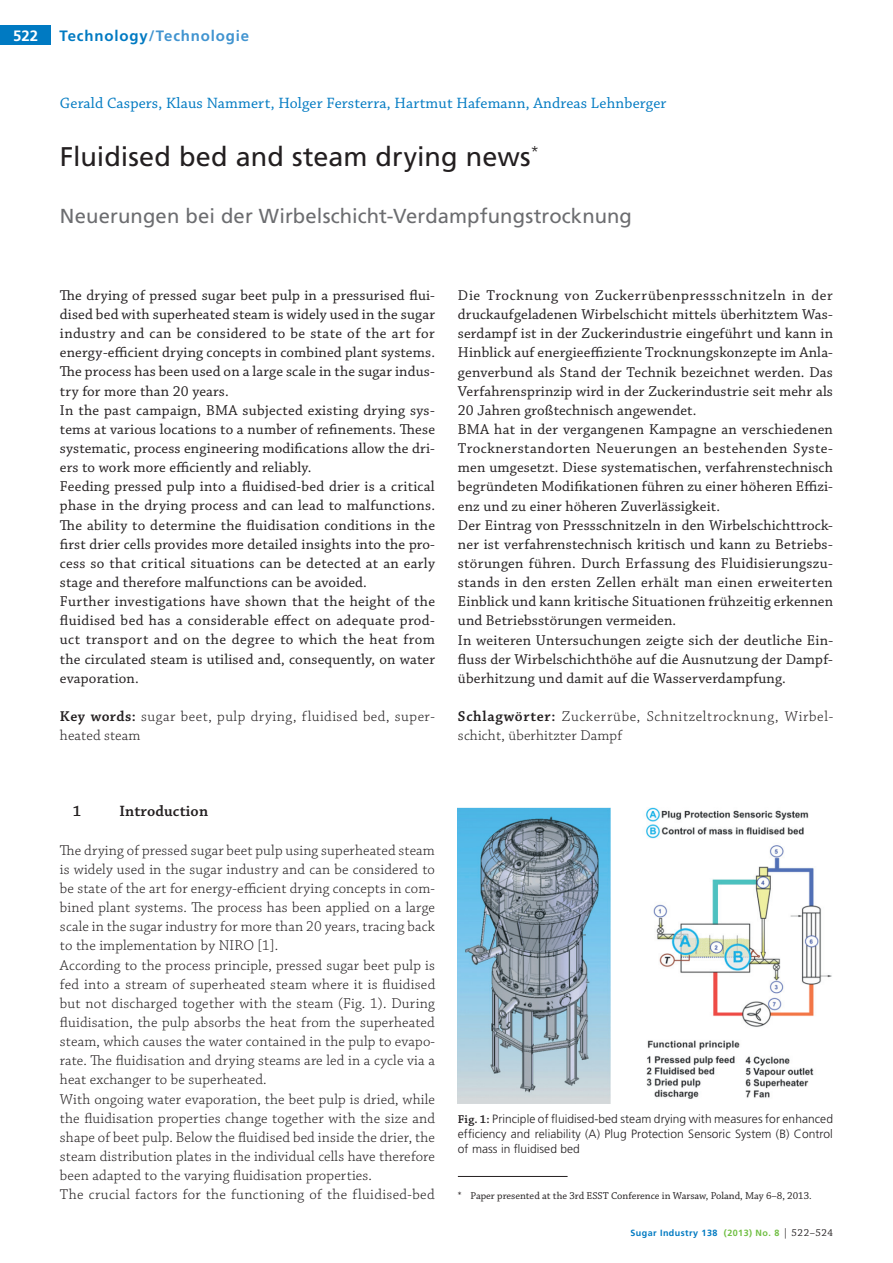
<style>
.page{position:relative;width:893px;height:1263px;background:#fff}
.page>*{position:absolute;margin:0;border:0;box-sizing:border-box;transform-origin:0 0}
.t1{font:27px "Frutiger";color:#231f20}
.t2{font:20.25px "Frutiger";letter-spacing:.005em;color:#6c6d70}
.t3{font:15.75px "Chaparral Pro";letter-spacing:.01em;color:#007ac2}
.t4{font:600 15.75px "Chaparral Pro";letter-spacing:.01em;color:#231f20}
.t5{font:15px/19.2px "Chaparral Pro";letter-spacing:.01em;color:#231f20}
.t6{font:300 15px/19.2px "Chaparral Pro";letter-spacing:.01em;color:#231f20}
.t7{font:300 15px/19.2px "Chaparral Pro";letter-spacing:.04em;color:#231f20}
.t8{font:300 15px/19.2px "Chaparral Pro";letter-spacing:.03em;color:#231f20}
.t9{font:700 15px "Frutiger CE";letter-spacing:.055em;color:#4194d0}
.t10{font:700 15px "Frutiger";color:#fff}
.t11{font:300 12px/15.3px "Frutiger";letter-spacing:.005em;color:#231f20;text-align:justify}
.t12{font:10.5px "Chaparral Pro";color:#231f20}
.t13{font:700 9px "Frutiger CE";letter-spacing:.05em;color:#007ac2}
.s1{color:#007ac2}
.s2{font-weight:600}
.s3{font-family:"Chaparral Pro";font-weight:600}
.s4{color:#71bf44}
.s5{font-family:"Chaparral Pro";font-weight:400;font-size:10.5px;color:#231f20}
</style>
<div class="page">
<div style="left:0;top:26px;width:51px;height:19px;background:#007ac2"></div>
<hr style="left:458px;top:1176px;width:110px;height:1px;background:#231f20">
<img style="left:458px;top:808px;width:374px;height:295px">
<p class="t10" style="left:13px;top:27px;width:27px">522</p>
<p class="t9" style="left:60px;top:27px;width:191px"><span class="s1">Technology</span>/Technologie</p>
<p class="t3" style="left:60px;top:95px;width:608px">Gerald Caspers, Klaus Nammert, Holger Fersterra, Hartmut Hafemann, Andreas Lehnberger</p>
<h1 class="t1" style="left:60px;top:141px;width:481px">Fluidised bed and steam drying news<sup>*</sup></h1>
<h2 class="t2" style="left:60px;top:204px;width:574px">Neuerungen bei der Wirbelschicht-Verdampfungstrocknung</h2>
<p class="t5" style="left:60px;top:286px;width:377px">The drying of pressed sugar beet pulp in a pressurised flui&shy;dised bed with superheated steam is widely used in the sugar industry and can be considered to be state of the art for energy-efficient drying concepts in combined plant systems.<br>The process has been used on a large scale in the sugar indus&shy;try for more than 20 years.<br>In the past campaign, BMA subjected existing drying sys&shy;tems at various locations to a number of refinements. These systematic, process engineering modifications allow the dri&shy;ers to work more efficiently and reliably.<br>Feeding pressed pulp into a fluidised-bed drier is a critical phase in the drying process and can lead to malfunctions.<br>The ability to determine the fluidisation conditions in the first drier cells provides more detailed insights into the pro&shy;cess so that critical situations can be detected at an early stage and therefore malfunctions can be avoided.<br>Further investigations have shown that the height of the fluidised bed has a considerable effect on adequate prod&shy;uct transport and on the degree to which the heat from the circulated steam is utilised and, consequently, on water evaporation.</p>
<p class="t8" style="left:60px;top:707px;width:377px"><span class="s2">Key words:</span> sugar beet, pulp drying, fluidised bed, super&shy;heated steam</p>
<p class="t5" style="left:458px;top:286px;width:377px">Die Trocknung von Zuckerrübenpressschnitzeln in der druckaufgeladenen Wirbelschicht mittels überhitztem Was&shy;serdampf ist in der Zuckerindustrie eingeführt und kann in Hinblick auf energieeffiziente Trocknungskonzepte im Anla&shy;genverbund als Stand der Technik bezeichnet werden. Das Verfahrensprinzip wird in der Zuckerindustrie seit mehr als 20 Jahren großtechnisch angewendet.<br>BMA hat in der vergangenen Kampagne an verschiedenen Trocknerstandorten Neuerungen an bestehenden Syste&shy;men umgesetzt. Diese systematischen, verfahrenstechnisch begründeten Modifikationen führen zu einer höheren Effizi&shy;enz und zu einer höheren Zuverlässigkeit.<br>Der Eintrag von Pressschnitzeln in den Wirbelschichttrock&shy;ner ist verfahrenstechnisch kritisch und kann zu Betriebs&shy;störungen führen. Durch Erfassung des Fluidisierungszu&shy;stands in den ersten Zellen erhält man einen erweiterten Einblick und kann kritische Situationen frühzeitig erkennen und Betriebsstörungen vermeiden.<br>In weiteren Untersuchungen zeigte sich der deutliche Ein&shy;fluss der Wirbelschichthöhe auf die Ausnutzung der Dampf&shy;überhitzung und damit auf die Wasserverdampfung.</p>
<p class="t7" style="left:458px;top:707px;width:377px"><span class="s2">Schlagwörter:</span> Zuckerrübe, Schnitzeltrocknung, Wirbel&shy;schicht, überhitzter Dampf</p>
<p class="t4" style="left:73px;top:802px;width:10px">1</p>
<p class="t4" style="left:119px;top:802px;width:90px">Introduction</p>
<p class="t6" style="left:60px;top:841px;width:377px">The drying of pressed sugar beet pulp using superheated steam is widely used in the sugar industry and can be considered to be state of the art for energy-efficient drying concepts in com&shy;bined plant systems. The process has been applied on a large scale in the sugar industry for more than 20 years, tracing back to the implementation by NIRO [1].<br>According to the process principle, pressed sugar beet pulp is fed into a stream of superheated steam where it is fluidised but not discharged together with the steam (Fig. 1). During fluidisation, the pulp absorbs the heat from the superheated steam, which causes the water contained in the pulp to evapo&shy;rate. The fluidisation and drying steams are led in a cycle via a heat exchanger to be superheated.<br>With ongoing water evaporation, the beet pulp is dried, while the fluidisation properties change together with the size and shape of beet pulp. Below the fluidised bed inside the drier, the steam distribution plates in the individual cells have therefore been adapted to the varying fluidisation properties.<br>The crucial factors for the functioning of the fluidised-bed</p>
<p class="t11" style="left:458px;top:1111px;width:377px"><span class="s3">Fig. 1:</span> Principle of fluidised-bed steam drying with measures for enhanced efficiency and reliability (A) Plug Protection Sensoric System (B) Control of mass in fluidised bed</p>
<p class="t12" style="left:458px;top:1190px;width:355px">* Paper presented at the 3rd ESST Conference in Warsaw, Poland, May 6–8, 2013.</p>
<p class="t13" style="left:630px;top:1227px;width:204px">Sugar Industry 138 <span class="s4">(2013) No. 8</span> <span class="s5">| 522–524</span></p>
</div>
